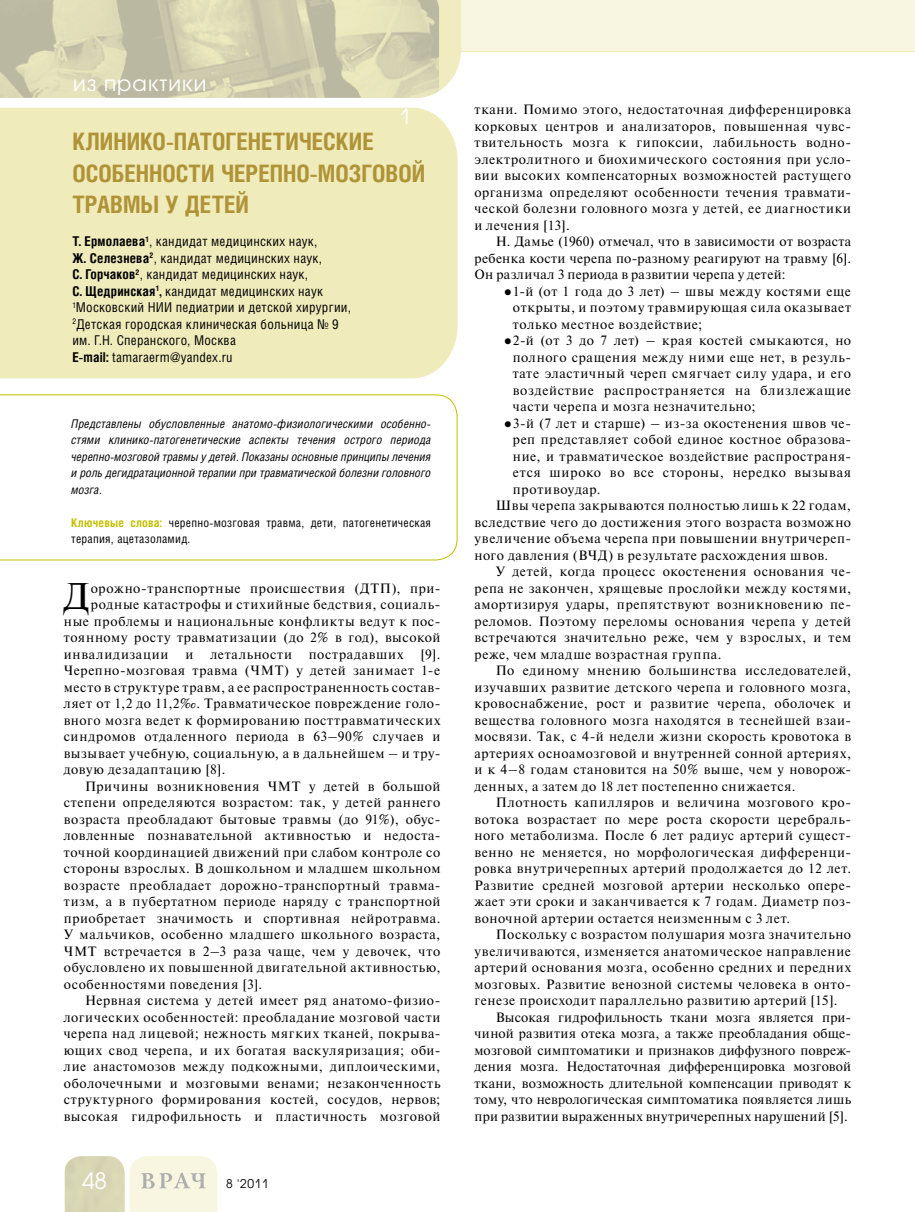
<style>
.page{position:relative;width:915px;height:1212px;background:#fff}
.page>*{position:absolute;margin:0;border:0;box-sizing:border-box;transform-origin:0 0}
.t1{font:37.05px "Newton C";color:#000}
.t2{font:700 24px/31.5px "Helios Cond";color:#af9336}
.t3{font:22.5px "Avant Garde Gothic C";color:#fff}
.t4{font:21px "Avant Garde Gothic C";letter-spacing:.05em;color:#fff}
.t5{font:13.5px/16.5px "Newton C";letter-spacing:.045em;color:#000;text-align:justify}
.t6{font:13.5px/16.5px "Helios Cond";letter-spacing:.02em;color:#000}
.t7{font:13.5px "Newton C";letter-spacing:.02em;color:#000}
.t8{font:13.5px "Newton C";letter-spacing:.015em;color:#000}
.t9{font:13.5px "Newton C";letter-spacing:.025em;color:#000}
.t10{font:italic 12px/16.5px "Helios Cond";color:#000;text-align:justify}
.t11{font:12px/16.5px "Helios Cond";letter-spacing:.02em;color:#000}
.t12{font:12px "Avant Garde Gothic C";color:#000}
.s1{font-weight:700}
.s2{font-weight:700;color:#c4bf00}
</style>
<div class="page">
<div style="left:65px;top:1156px;width:59px;height:56px;background:#d9d6b5"></div>
<svg style="left:130px;top:1156px;width:87px;height:56px;background:#f2f0dd"></svg>
<div style="left:1px;top:0;width:913px;height:51px;background:#f8f6e0"></div>
<svg style="left:0;top:394px;width:457px;height:167px"></svg>
<div style="left:0;top:108px;width:457px;height:270px;background:#efebbb"></div>
<svg style="left:439px;top:0;width:22px;height:91px;background:#f1eec7"></svg>
<img style="left:0;top:0;width:439px;height:98px">
<h3 class="t4" style="left:73px;top:71px;width:135px">из практики</h3>
<h3 class="t4" style="left:399px;top:104px;width:13px">1</h3>
<h2 class="t2" style="left:72px;top:125px;width:354px">КЛИНИКО-ПАТОГЕНЕТИЧЕСКИЕ<br>ОСОБЕННОСТИ ЧЕРЕПНО-МОЗГОВОЙ<br>ТРАВМЫ У ДЕТЕЙ</h2>
<p class="t6" style="left:72px;top:233px;width:280px"><span class="s1">Т. Ермолаева</span><sup>1</sup>, кандидат медицинских наук,<br><span class="s1">Ж. Селезнева</span><sup>2</sup>, кандидат медицинских наук,<br><span class="s1">С. Горчаков</span><sup>2</sup>, кандидат медицинских наук,<br><span class="s1">С. Щедринская</span><sup>1</sup><span class="s1">,</span> кандидат медицинских наук <sup>1</sup>Московский НИИ педиатрии и детской хирургии, <sup>2</sup>Детская городская клиническая больница № 9 им. Г.Н. Сперанского, Москва<br><span class="s1">E-mail:</span> tamaraerm@yandex.ru</p>
<p class="t10" style="left:71px;top:415px;width:361px">Представлены обусловленные анатомо-физиологическими особенно&shy;стями клинико-патогенетические аспекты течения острого периода черепно-мозговой травмы у детей. Показаны основные принципы лечения и роль дегидратационной терапии при травматической болезни головного мозга.</p>
<p class="t11" style="left:71px;top:514px;width:361px"><span class="s2">Ключевые слова:</span> черепно-мозговая травма, дети, патогенетическая терапия, ацетазоламид.</p>
<h1 class="t1" style="left:64px;top:576px;width:28px">Д</h1>
<p class="t5" style="left:91px;top:580px;width:351px">орожно-транспортные происшествия (ДТП), при-</p>
<p class="t5" style="left:91px;top:596px;width:351px">родные катастрофы и стихийные бедствия, социаль-</p>
<p class="t5" style="left:64px;top:613px;width:378px">ные проблемы и национальные конфликты ведут к пос-</p>
<p class="t5" style="left:64px;top:629px;width:378px">тоянному росту травматизации (до 2% в год), высокой</p>
<p class="t5" style="left:64px;top:646px;width:106px">инвалидизации</p>
<p class="t5" style="left:185px;top:646px;width:9px">и</p>
<p class="t5" style="left:210px;top:646px;width:83px">летальности</p>
<p class="t5" style="left:309px;top:646px;width:96px">пострадавших</p>
<p class="t5" style="left:64px;top:646px;width:378px;text-indent:356px">[9].<br>Черепно-мозговая травма (ЧМТ) у детей занимает 1-е место в структуре травм, а ее распространенность состав&shy;ляет от 1,2 до 11,2‰. Травматическое повреждение голо&shy;вного мозга ведет к формированию посттравматических синдромов отдаленного периода в 63–90% случаев и вызывает учебную, социальную, а в дальнейшем – и тру&shy;довую дезадаптацию [8].</p>
<p class="t5" style="left:64px;top:778px;width:378px;text-indent:21px">Причины возникновения ЧМТ у детей в большой степени определяются возрастом: так, у детей раннего возраста преобладают бытовые травмы (до 91%), обус&shy;ловленные познавательной активностью и недоста&shy;точной координацией движений при слабом контроле со стороны взрослых. В дошкольном и младшем школьном возрасте преобладает дорожно-транспортный травма&shy;тизм, а в пубертатном периоде наряду с транспортной приобретает значимость и спортивная нейротравма.<br>У мальчиков, особенно младшего школьного возраста, ЧМТ встречается в 2–3 раза чаще, чем у девочек, что обусловлено их повышенной двигательной активностью, особенностями поведения [3].</p>
<p class="t5" style="left:64px;top:992px;width:378px;text-indent:21px">Нервная система у детей имеет ряд анатомо-физио&shy;логических особенностей: преобладание мозговой части черепа над лицевой; нежность мягких тканей, покрыва&shy;ющих свод черепа, и их богатая васкуляризация; оби&shy;лие анастомозов между подкожными, диплоическими, оболочечными и мозговыми венами; незаконченность структурного формирования костей, сосудов, нервов; высокая гидрофильность и пластичность мозговой</p>
<h3 class="t3" style="left:82px;top:1168px;width:26px">48</h3>
<p class="t12" style="left:226px;top:1177px;width:44px">8 '2011</p>
<p class="t5" style="left:474px;top:101px;width:378px">ткани. Помимо этого, недостаточная дифференцировка корковых центров и анализаторов, повышенная чувс&shy;твительность мозга к гипоксии, лабильность водно&shy;электролитного и биохимического состояния при усло&shy;вии высоких компенсаторных возможностей растущего организма определяют особенности течения травмати&shy;ческой болезни головного мозга у детей, ее диагностики и лечения [13].</p>
<p class="t5" style="left:474px;top:233px;width:378px;text-indent:21px">Н. Дамье (1960) отмечал, что в зависимости от возраста ребенка кости черепа по-разному реагируют на травму [6].<br>Он различал 3 периода в развитии черепа у детей:</p>
<p class="t5" style="left:512px;top:283px;width:340px;text-indent:-9px">•1-й (от 1 года до 3 лет) – швы между костями еще открыты, и поэтому травмирующая сила оказывает только местное воздействие;</p>
<p class="t5" style="left:512px;top:332px;width:340px;text-indent:-9px">•2-й (от 3 до 7 лет) – края костей смыкаются, но полного сращения между ними еще нет, в резуль&shy;тате эластичный череп смягчает силу удара, и его воздействие распространяется на близлежащие части черепа и мозга незначительно;</p>
<p class="t5" style="left:504px;top:415px;width:348px">•3-й (7 лет и старше) – из-за окостенения швов че-</p>
<p class="t5" style="left:512px;top:431px;width:340px">реп представляет собой единое костное образова-</p>
<p class="t5" style="left:512px;top:448px;width:340px">ние, и травматическое воздействие распространя-</p>
<p class="t5" style="left:512px;top:464px;width:339px">ется широко во все стороны, нередко вызывая</p>
<p class="t5" style="left:512px;top:481px;width:89px">противоудар.</p>
<p class="t5" style="left:495px;top:497px;width:357px">Швы черепа закрываются полностью лишь к 22 годам,</p>
<p class="t5" style="left:474px;top:514px;width:378px">вследствие чего до достижения этого возраста возможно</p>
<p class="t5" style="left:474px;top:530px;width:378px">увеличение объема черепа при повышении внутричереп-</p>
<p class="t5" style="left:474px;top:547px;width:355px">ного давления (ВЧД) в результате расхождения швов.</p>
<p class="t5" style="left:495px;top:563px;width:357px">У детей, когда процесс окостенения основания че-</p>
<p class="t5" style="left:474px;top:580px;width:378px">репа не закончен, хрящевые прослойки между костями,</p>
<p class="t5" style="left:474px;top:596px;width:378px">амортизируя удары, препятствуют возникновению пе-</p>
<p class="t5" style="left:474px;top:613px;width:378px">реломов. Поэтому переломы основания черепа у детей</p>
<p class="t5" style="left:474px;top:629px;width:378px">встречаются значительно реже, чем у взрослых, и тем</p>
<p class="t5" style="left:474px;top:646px;width:248px">реже, чем младше возрастная группа.</p>
<p class="t5" style="left:495px;top:662px;width:357px">По единому мнению большинства исследователей,</p>
<p class="t5" style="left:474px;top:679px;width:378px">изучавших развитие детского черепа и головного мозга,</p>
<p class="t5" style="left:474px;top:695px;width:378px">кровоснабжение, рост и развитие черепа, оболочек и</p>
<p class="t5" style="left:474px;top:712px;width:378px">вещества головного мозга находятся в теснейшей взаи-</p>
<p class="t5" style="left:474px;top:728px;width:378px">мосвязи. Так, с 4-й недели жизни скорость кровотока в</p>
<p class="t5" style="left:474px;top:745px;width:378px">артериях осноaмозговой и внутренней сонной артериях,</p>
<p class="t5" style="left:474px;top:761px;width:378px">и к 4–8 годам становится на 50% выше, чем у новорож-</p>
<p class="t5" style="left:474px;top:778px;width:322px">денных, а затем до 18 лет постепенно снижается.</p>
<p class="t5" style="left:495px;top:794px;width:357px">Плотность капилляров и величина мозгового кро-</p>
<p class="t5" style="left:474px;top:811px;width:378px">вотока возрастает по мере роста скорости церебраль-</p>
<p class="t5" style="left:474px;top:827px;width:378px">ного метаболизма. После 6 лет радиус артерий сущест-</p>
<p class="t5" style="left:474px;top:844px;width:378px">венно не меняется, но морфологическая дифференци-</p>
<p class="t5" style="left:474px;top:860px;width:378px">ровка внутричерепных артерий продолжается до 12 лет.</p>
<p class="t5" style="left:474px;top:877px;width:378px">Развитие средней мозговой артерии несколько опере-</p>
<p class="t5" style="left:474px;top:893px;width:378px">жает эти сроки и заканчивается к 7 годам. Диаметр поз-</p>
<p class="t5" style="left:474px;top:910px;width:317px">воночной артерии остается неизменным с 3 лет.</p>
<p class="t5" style="left:495px;top:926px;width:356px">Поскольку с возрастом полушария мозга значительно</p>
<p class="t5" style="left:474px;top:943px;width:378px">увеличиваются, изменяется анатомическое направление</p>
<p class="t5" style="left:474px;top:959px;width:378px">артерий основания мозга, особенно средних и передних</p>
<p class="t5" style="left:474px;top:976px;width:378px">мозговых. Развитие венозной системы человека в онто-</p>
<p class="t5" style="left:474px;top:992px;width:364px">генезе происходит параллельно развитию артерий [15].</p>
<p class="t9" style="left:495px;top:1010px;width:357px">Высокая гидрофильность ткани мозга является при-</p>
<p class="t7" style="left:474px;top:1026px;width:378px">чиной развития отека мозга, а также преобладания обще-</p>
<p class="t8" style="left:474px;top:1043px;width:378px">мозговой симптоматики и признаков диффузного повреж-</p>
<p class="t8" style="left:474px;top:1059px;width:378px">дения мозга. Недостаточная дифференцировка мозговой</p>
<p class="t7" style="left:474px;top:1076px;width:378px">ткани, возможность длительной компенсации приводят к</p>
<p class="t9" style="left:474px;top:1092px;width:378px">тому, что неврологическая симптоматика появляется лишь</p>
<p class="t5" style="left:474px;top:1108px;width:374px">при развитии выраженных внутричерепных нарушений [5].</p>
</div>
